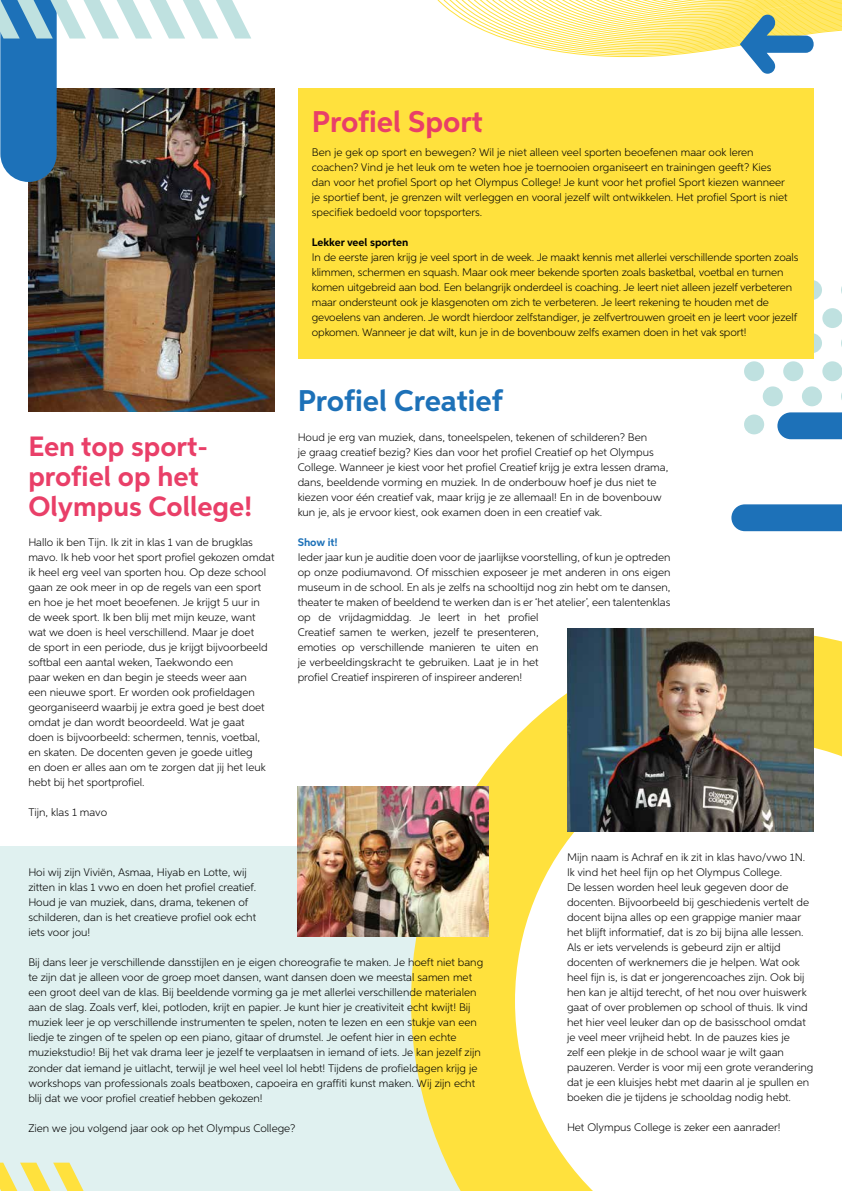
<style>
.page{position:relative;width:842px;height:1191px;background:#fff}
.page>*{position:absolute;margin:0;border:0;box-sizing:border-box;transform-origin:0 0}
.t1{font:700 30px "Aspira";color:#1d71b8}
.t2{font:700 30px "Aspira";color:#e93f68}
.t3{font:700 28px/30px "Aspira";color:#e93f68}
.t4{font:300 11px/15px "Aspira";color:#000}
.t5{font:700 11px "Aspira";color:#000}
.t6{font:700 11px "Aspira";color:#1d71b8}
</style>
<div class="page">
<div style="left:744px;top:361px;width:20px;height:20px;background:#bfe1e0;border-radius:50%"></div>
<div style="left:763px;top:386px;width:20px;height:20px;background:#bfe1e0;border-radius:50%"></div>
<div style="left:783px;top:361px;width:20px;height:20px;background:#bfe1e0;border-radius:50%"></div>
<div style="left:802px;top:386px;width:20px;height:20px;background:#bfe1e0;border-radius:50%"></div>
<div style="left:802px;top:333px;width:20px;height:20px;background:#bfe1e0;border-radius:50%"></div>
<div style="left:802px;top:280px;width:20px;height:20px;background:#bfe1e0;border-radius:50%"></div>
<div style="left:822px;top:361px;width:20px;height:20px;background:#bfe1e0;border-radius:50%"></div>
<div style="left:822px;top:308px;width:20px;height:20px;background:#bfe1e0;border-radius:50%"></div>
<div style="left:0;top:846px;width:488px;height:345px;background:#e0f1f0"></div>
<img style="left:28px;top:88px;width:247px;height:323px">
<div style="left:298px;top:89px;width:516px;height:270px;background:#ffe13d"></div>
<svg style="left:402px;top:0;width:440px;height:89px"></svg>
<svg style="left:740px;top:15px;width:74px;height:59px"></svg>
<svg style="left:411px;top:635px;width:431px;height:556px"></svg>
<img style="left:567px;top:628px;width:247px;height:203px">
<svg style="left:0;top:1162px;width:84px;height:29px"></svg>
<img style="left:0;top:0;width:251px;height:182px">
<svg style="left:731px;top:412px;width:111px;height:119px"></svg>
<img style="left:298px;top:786px;width:190px;height:150px">
<h2 class="t3" style="left:28px;top:432px;width:226px">Een top sport&shy;profiel op het<br>Olympus College!</h2>
<p class="t4" style="left:28px;top:534px;width:248px">Hallo ik ben Tijn. Ik zit in klas 1 van de brugklas mavo. Ik heb voor het sport profiel gekozen omdat ik heel erg veel van sporten hou. Op deze school gaan ze ook meer in op de regels van een sport en hoe je het moet beoefenen. Je krijgt 5 uur in de week sport. Ik ben blij met mijn keuze, want wat we doen is heel verschillend. Maar je doet<br>de sport in een periode, dus je krijgt bijvoorbeeld softbal een aantal weken, Taekwondo een<br>paar weken en dan begin je steeds weer aan<br>een nieuwe sport. Er worden ook profieldagen georganiseerd waarbij je extra goed je best doet omdat je dan wordt beoordeeld. Wat je gaat<br>doen is bijvoorbeeld: schermen, tennis, voetbal, en skaten. De docenten geven je goede uitleg<br>en doen er alles aan om te zorgen dat jij het leuk hebt bij het sportprofiel.</p>
<p class="t4" style="left:28px;top:805px;width:80px">Tijn, klas 1 mavo</p>
<h1 class="t2" style="left:312px;top:103px;width:173px">Profiel Sport</h1>
<p class="t4" style="left:312px;top:144px;width:477px">Ben je gek op sport en bewegen? Wil je niet alleen veel sporten beoefenen maar ook leren coachen? Vind je het leuk om te weten hoe je toernooien organiseert en trainingen geeft? Kies dan voor het profiel Sport op het Olympus College! Je kunt voor het profiel Sport kiezen wanneer je sportief bent, je grenzen wilt verleggen en vooral jezelf wilt ontwikkelen. Het profiel Sport is niet specifiek bedoeld voor topsporters.</p>
<p class="t5" style="left:312px;top:235px;width:98px">Lekker veel sporten</p>
<p class="t4" style="left:312px;top:249px;width:488px">In de eerste jaren krijg je veel sport in de week. Je maakt kennis met allerlei verschillende sporten zoals klimmen, schermen en squash. Maar ook meer bekende sporten zoals basketbal, voetbal en turnen komen uitgebreid aan bod. Een belangrijk onderdeel is coaching. Je leert niet alleen jezelf verbeteren maar ondersteunt ook je klasgenoten om zich te verbeteren. Je leert rekening te houden met de gevoelens van anderen. Je wordt hierdoor zelfstandiger, je zelfvertrouwen groeit en je leert voor jezelf opkomen. Wanneer je dat wilt, kun je in de bovenbouw zelfs examen doen in het vak sport!</p>
<h1 class="t1" style="left:298px;top:382px;width:207px">Profiel Creatief</h1>
<p class="t4" style="left:298px;top:429px;width:372px">Houd je erg van muziek, dans, toneelspelen, tekenen of schilderen? Ben<br>je graag creatief bezig? Kies dan voor het profiel Creatief op het Olympus College. Wanneer je kiest voor het profiel Creatief krijg je extra lessen drama, dans, beeldende vorming en muziek. In de onderbouw hoef je dus niet te kiezen voor één creatief vak, maar krijg je ze allemaal! En in de bovenbouw kun je, als je ervoor kiest, ook examen doen in een creatief vak.</p>
<p class="t6" style="left:298px;top:535px;width:42px">Show it!</p>
<p class="t4" style="left:298px;top:549px;width:374px">Ieder jaar kun je auditie doen voor de jaarlijkse voorstelling, of kun je optreden op onze podiumavond. Of misschien exposeer je met anderen in ons eigen museum in de school. En als je zelfs na schooltijd nog zin hebt om te dansen, theater te maken of beeldend te werken dan is er ‘het atelier’, een talentenklas op de vrijdagmiddag. Je leert in het profiel<br>Creatief samen te werken, jezelf te presenteren,<br>emoties op verschillende manieren te uiten en<br>je verbeeldingskracht te gebruiken. Laat je in het<br>profiel Creatief inspireren of inspireer anderen!</p>
<p class="t4" style="left:28px;top:865px;width:229px">Hoi wij zijn Viviën, Asmaa, Hiyab en Lotte, wij zitten in klas 1 vwo en doen het profiel creatief.<br>Houd je van muziek, dans, drama, tekenen of schilderen, dan is het creatieve profiel ook echt iets voor jou!</p>
<p class="t4" style="left:28px;top:955px;width:456px">Bij dans leer je verschillende dansstijlen en je eigen choreografie te maken. Je hoeft niet bang te zijn dat je alleen voor de groep moet dansen, want dansen doen we meestal samen met een groot deel van de klas. Bij beeldende vorming ga je met allerlei verschillende materialen aan de slag. Zoals verf, klei, potloden, krijt en papier. Je kunt hier je creativiteit echt kwijt! Bij muziek leer je op verschillende instrumenten te spelen, noten te lezen en een stukje van een liedje te zingen of te spelen op een piano, gitaar of drumstel. Je oefent hier in een echte muziekstudio! Bij het vak drama leer je jezelf te verplaatsen in iemand of iets. Je kan jezelf zijn zonder dat iemand je uitlacht, terwijl je wel heel veel lol hebt! Tijdens de profieldagen krijg je workshops van professionals zoals beatboxen, capoeira en graffiti kunst maken. Wij zijn echt blij dat we voor profiel creatief hebben gekozen!</p>
<p class="t4" style="left:28px;top:1120px;width:268px">Zien we jou volgend jaar ook op het Olympus College?</p>
<p class="t4" style="left:567px;top:849px;width:248px">Mijn naam is Achraf en ik zit in klas havo/vwo 1N.<br>Ik vind het heel fijn op het Olympus College.<br>De lessen worden heel leuk gegeven door de docenten. Bijvoorbeeld bij geschiedenis vertelt de docent bijna alles op een grappige manier maar het blijft informatief, dat is zo bij bijna alle lessen.<br>Als er iets vervelends is gebeurd zijn er altijd docenten of werknemers die je helpen. Wat ook heel fijn is, is dat er jongerencoaches zijn. Ook bij hen kan je altijd terecht, of het nou over huiswerk gaat of over problemen op school of thuis. Ik vind het hier veel leuker dan op de basisschool omdat je veel meer vrijheid hebt. In de pauzes kies je<br>zelf een plekje in de school waar je wilt gaan pauzeren. Verder is voor mij een grote verandering dat je een kluisjes hebt met daarin al je spullen en boeken die je tijdens je schooldag nodig hebt.</p>
<p class="t4" style="left:567px;top:1120px;width:215px">Het Olympus College is zeker een aanrader!</p>
</div>
